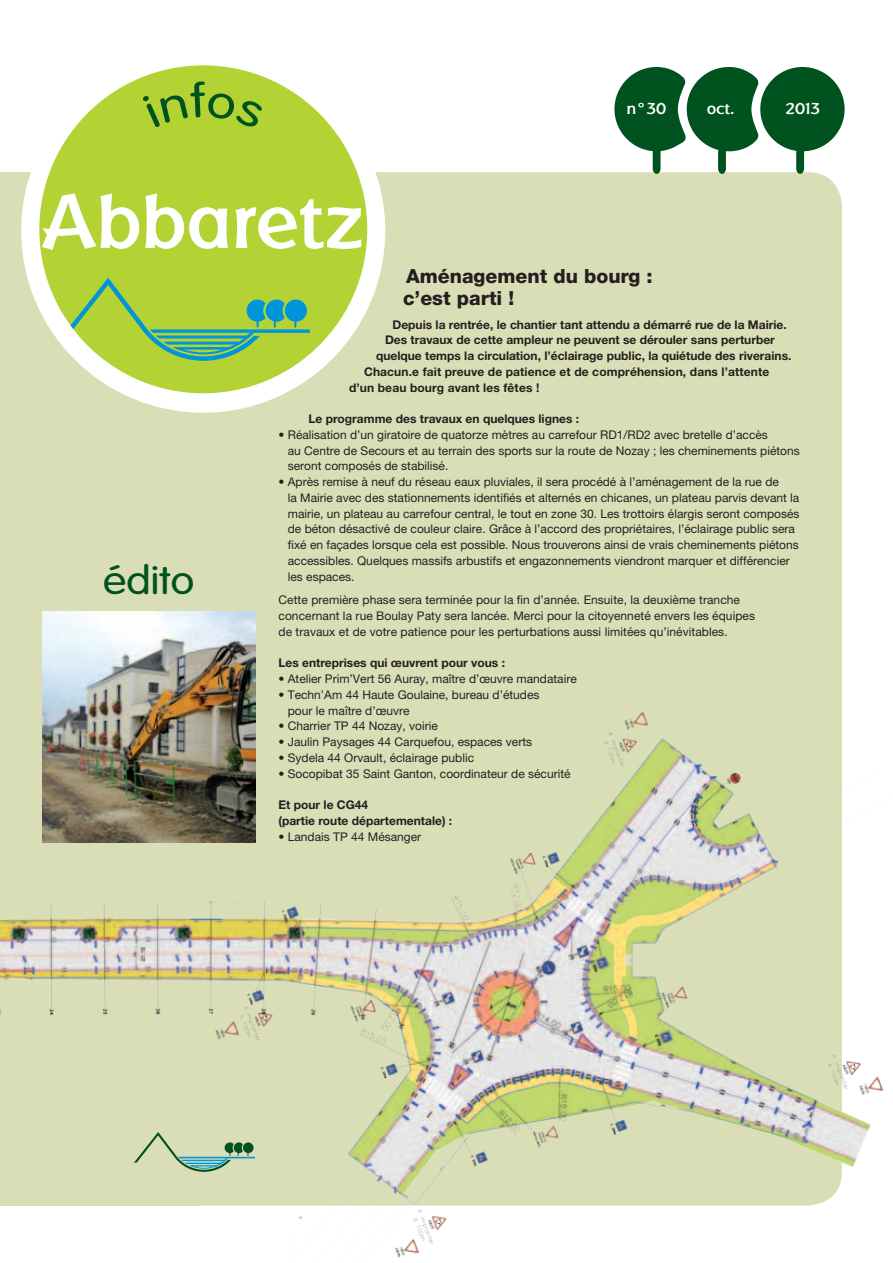
<style>
.page{position:relative;width:893px;height:1263px;background:#fff}
.page>*{position:absolute;margin:0;border:0;box-sizing:border-box;transform-origin:0 0}
.t1{font:500 79.5px "Badger";letter-spacing:-.015em;color:#fff;scale:1.15 1}
.t2{font:300 39px "VAG Rounded";letter-spacing:-.01em;color:#00531e;scale:1.15 1}
.t3{font:800 19.5px/22.5px "Helvetica Neue";color:#231f20}
.t4{font:500 16.5px "Badger";letter-spacing:-.01em;color:#fff;scale:1.15 1}
.t5{font:12px/15.8px "Helvetica Neue";color:#231f20}
.t6{font:700 12px/15.8px "Helvetica Neue";color:#231f20}
</style>
<div class="page">
<div style="left:0;top:172px;width:842px;height:1033px;background:#dadeb7;border-radius:34px"></div>
<div style="left:0;top:172px;width:200px;height:1033px;background:#dadeb7"></div>
<div style="left:760px;top:67px;width:85px;height:84px;background:#00531e;border-radius:50%"></div>
<svg style="left:796px;top:151px;width:8px;height:23px"></svg>
<svg style="left:614px;top:67px;width:145px;height:107px"></svg>
<div style="left:21px;top:49px;width:364px;height:364px;border:64px solid #fff;border-radius:50%"></div>
<div style="left:39px;top:65px;width:328px;height:328px;background:#b3d234;border-radius:50%"></div>
<svg style="left:58px;top:278px;width:252px;height:83px"></svg>
<img style="left:43px;top:611px;width:212px;height:97px">
<img style="left:0;top:708px;width:883px;height:550px">
<h1 class="t1" style="left:42px;top:167px;width:281px">Abbaretz</h1>
<h3 class="t4" style="left:626px;top:97px;width:36px">n°30</h3>
<h3 class="t4" style="left:707px;top:97px;width:26px">oct.</h3>
<h3 class="t4" style="left:785px;top:97px;width:32px">2013</h3>
<h2 class="t2" style="left:103px;top:558px;width:81px">édito</h2>
<h3 class="t3" style="left:403px;top:264px;width:251px">Aménagement du bourg : c’est parti !</h3>
<p class="t6" style="left:393px;top:316px;width:396px">Depuis la rentrée, le chantier tant attendu a démarré rue de la Mairie.</p>
<p class="t6" style="left:385px;top:332px;width:391px">Des travaux de cette ampleur ne peuvent se dérouler sans perturber</p>
<p class="t6" style="left:376px;top:348px;width:417px">quelque temps la circulation, l’éclairage public, la quiétude des riverains.</p>
<p class="t6" style="left:364px;top:363px;width:407px">Chacun.e fait preuve de patience et de compréhension, dans l’attente</p>
<p class="t6" style="left:349px;top:379px;width:192px">d’un beau bourg avant les fêtes !</p>
<p class="t6" style="left:309px;top:411px;width:272px">Le programme des travaux en quelques lignes :</p>
<p class="t5" style="left:288px;top:427px;width:513px;text-indent:-9px">• Réalisation d’un giratoire de quatorze mètres au carrefour RD1/RD2 avec bretelle d’accès<br>au Centre de Secours et au terrain des sports sur la route de Nozay ; les cheminements piétons seront composés de stabilisé.</p>
<p class="t5" style="left:288px;top:474px;width:513px;text-indent:-9px">• Après remise à neuf du réseau eaux pluviales, il sera procédé à l’aménagement de la rue de<br>la Mairie avec des stationnements identifiés et alternés en chicanes, un plateau parvis devant la mairie, un plateau au carrefour central, le tout en zone 30. Les trottoirs élargis seront composés de béton désactivé de couleur claire. Grâce à l’accord des propriétaires, l’éclairage public sera fixé en façades lorsque cela est possible. Nous trouverons ainsi de vrais cheminements piétons accessibles. Quelques massifs arbustifs et engazonnements viendront marquer et différencier les espaces.</p>
<p class="t5" style="left:279px;top:592px;width:478px">Cette première phase sera terminée pour la fin d’année. Ensuite, la deuxième tranche concernant la rue Boulay Paty sera lancée. Merci pour la citoyenneté envers les équipes de travaux et de votre patience pour les perturbations aussi limitées qu’inévitables.</p>
<p class="t6" style="left:279px;top:655px;width:228px">Les entreprises qui œuvrent pour vous :</p>
<p class="t5" style="left:279px;top:671px;width:300px">• Atelier Prim’Vert 56 Auray, maître d’œuvre mandataire</p>
<p class="t5" style="left:288px;top:686px;width:253px;text-indent:-9px">• Techn’Am 44 Haute Goulaine, bureau d’études pour le maître d’œuvre</p>
<p class="t5" style="left:279px;top:718px;width:161px">• Charrier TP 44 Nozay, voirie</p>
<p class="t5" style="left:279px;top:734px;width:255px">• Jaulin Paysages 44 Carquefou, espaces verts</p>
<p class="t5" style="left:279px;top:749px;width:197px">• Sydela 44 Orvault, éclairage public</p>
<p class="t5" style="left:279px;top:765px;width:294px">• Socopibat 35 Saint Ganton, coordinateur de sécurité</p>
<p class="t6" style="left:279px;top:797px;width:175px">Et pour le CG44<br>(partie route départementale) :</p>
<p class="t5" style="left:279px;top:828px;width:144px">• Landais TP 44 Mésanger</p>
</div>
